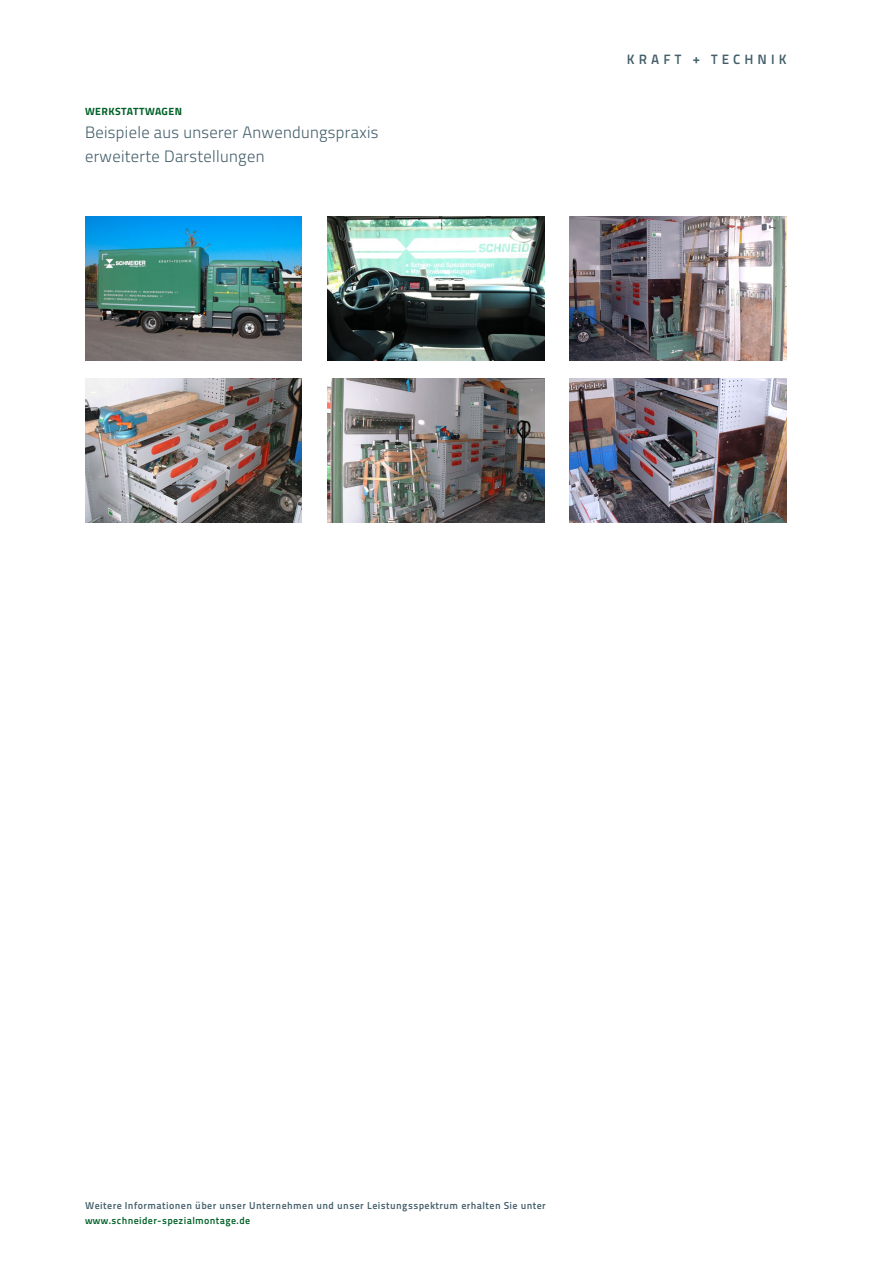
<style>
.page{position:relative;width:893px;height:1263px;background:#fff}
.page>*{position:absolute;margin:0;border:0;box-sizing:border-box;transform-origin:0 0}
.t1{font:300 16.5px/23.2px "Titillium Web";letter-spacing:.02em;color:#445f6b}
.t2{font:13.5px "Titillium Maps 26 L 750 wt";letter-spacing:.3em;color:#445f6b}
.t3{font:700 10.5px "Titillium Web";letter-spacing:.04em;color:#006128}
.t4{font:10.05px "Titillium Maps 26 L 750 wt";letter-spacing:.04em;color:#445f6b}
.t5{font:10.05px "Titillium Maps 26 L 750 wt";letter-spacing:.035em;color:#006128}
</style>
<div class="page">
<img style="left:327px;top:378px;width:217px;height:144px">
<img style="left:85px;top:216px;width:217px;height:144px">
<img style="left:570px;top:216px;width:217px;height:144px">
<img style="left:85px;top:378px;width:217px;height:144px">
<img style="left:570px;top:378px;width:217px;height:144px">
<img style="left:327px;top:216px;width:217px;height:144px">
<p class="t3" style="left:85px;top:104px;width:98px">WERKSTATTWAGEN</p>
<h1 class="t1" style="left:85px;top:120px;width:295px">Beispiele aus unserer Anwendungspraxis erweiterte Darstellungen</h1>
<h2 class="t2" style="left:627px;top:49px;width:161px">KRAFT + TECHNIK</h2>
<p class="t4" style="left:85px;top:1198px;width:462px">Weitere Informationen über unser Unternehmen und unser Leistungsspektrum erhalten Sie unter</p>
<p class="t5" style="left:85px;top:1213px;width:167px">www.schneider-spezialmontage.de</p>
</div>
